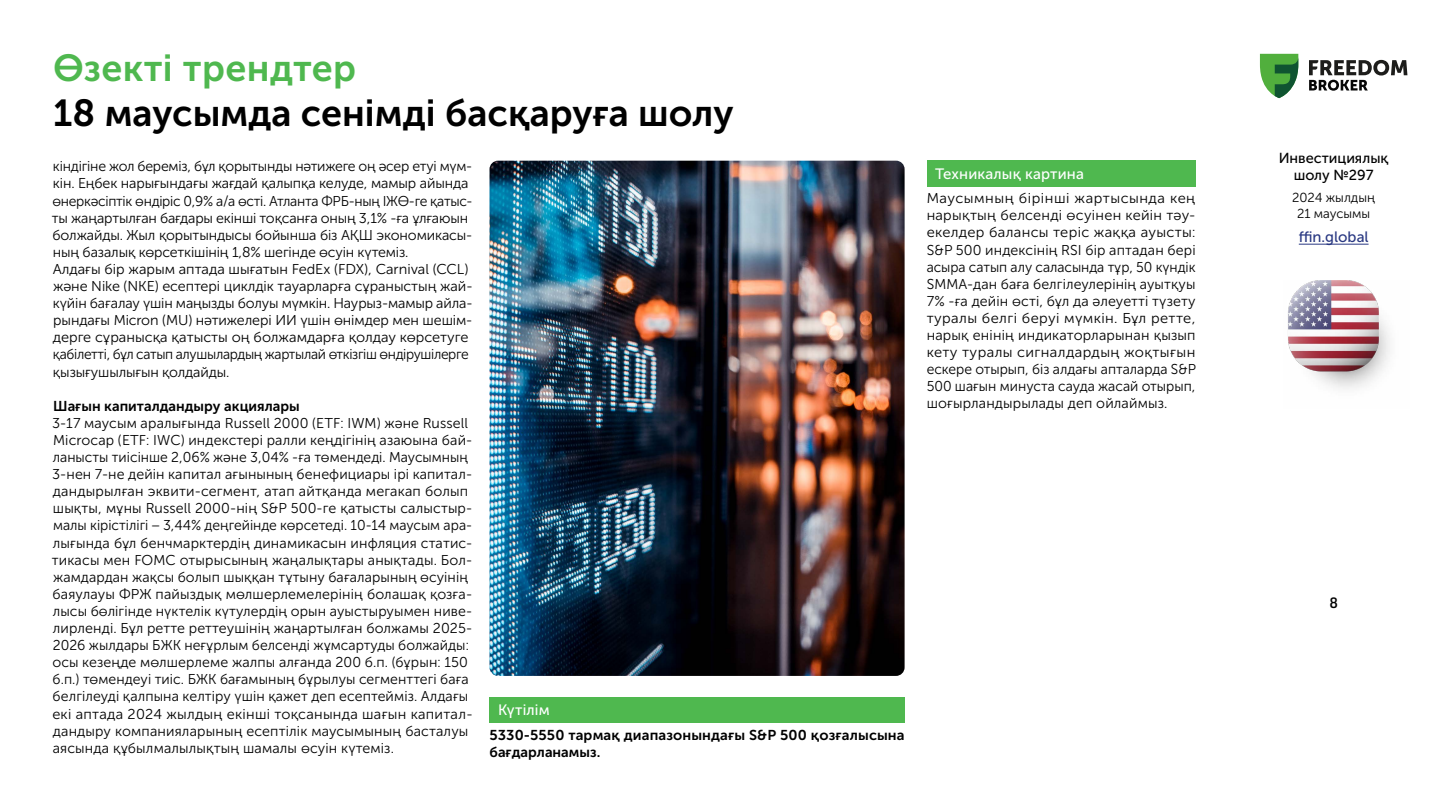
<style>
.page{position:relative;width:1440px;height:810px;background:#fff}
.page>*{position:absolute;margin:0;border:0;box-sizing:border-box;transform-origin:0 0}
.t1{font:37.5px "Museo Sans Cyrl 700";color:#000}
.t2{font:37.5px "Museo Sans Cyrl 700";letter-spacing:.01em;color:#4fb84f}
.t3{font:15px "Museo Sans Cyrl 500";letter-spacing:.01em;color:#fff}
.t4{font:15px "Museo Sans Cyrl 500";color:#293882}
.t5{font:14.48px/17.4px "Museo Sans Cyrl 500";color:#000;text-align:center}
.t6{font:500 14.48px "Good Pro";color:#000}
.t7{font:14.25px/17.1px "Museo Sans Cyrl 300";color:#000}
.t8{font:14.25px/17.1px "Museo Sans Cyrl 700";color:#000}
.t9{font:13.05px/15.7px "Museo Sans Cyrl 300";color:#000;text-align:center}
</style>
<div class="page">
<hr style="left:1299px;top:244px;width:70px;height:1px;background:#293882">
<svg style="left:1260px;top:54px;width:38px;height:44px"></svg>
<svg style="left:1309px;top:60px;width:98px;height:31px"></svg>
<img style="left:1288px;top:281px;width:102px;height:108px">
<div style="left:927px;top:161px;width:269px;height:26px;background:#4fb84f"></div>
<div style="left:490px;top:697px;width:415px;height:26px;background:#4fb84f"></div>
<img style="left:490px;top:161px;width:415px;height:515px">
<h1 class="t2" style="left:53px;top:47px;width:305px">Өзекті трендтер</h1>
<h1 class="t1" style="left:53px;top:92px;width:682px">18 маусымда сенімді басқаруға шолу</h1>
<p class="t7" style="left:52px;top:158px;width:422px">кіндігіне жол береміз, бұл қорытынды нәтижеге оң әсер етуі мүм&shy;кін. Еңбек нарығындағы жағдай қалыпқа келуде, мамыр айында өнеркәсіптік өндіріс 0,9% а/а өсті. Атланта ФРБ-ның ІЖӨ-ге қатыс&shy;ты жаңартылған бағдары екінші тоқсанға оның 3,1% -ға ұлғаюын болжайды. Жыл қорытындысы бойынша біз АҚШ экономикасы&shy;ның базалық көрсеткішінің 1,8% шегінде өсуін күтеміз.<br>Алдағы бір жарым аптада шығатын FedEx (FDX), Carnival (CCL) және Nike (NKE) есептері циклдік тауарларға сұраныстың жай&shy;күйін бағалау үшін маңызды болуы мүмкін. Наурыз-мамыр айла&shy;рындағы Micron (MU) нәтижелері ИИ үшін өнімдер мен шешім&shy;дерге сұранысқа қатысты оң болжамдарға қолдау көрсетуге қабілетті, бұл сатып алушылардың жартылай өткізгіш өндірушілерге қызығушылығын қолдайды.</p>
<p class="t8" style="left:53px;top:397px;width:248px">Шағын капиталдандыру акциялары</p>
<p class="t7" style="left:52px;top:415px;width:422px">3-17 маусым аралығында Russell 2000 (ETF: IWM) және Russell Microcap (ETF: IWC) индекстері ралли кеңдігінің азаюына бай&shy;ланысты тиісінше 2,06% және 3,04% -ға төмендеді. Маусымның 3-нен 7-не дейін капитал ағынының бенефициары ірі капитал&shy;дандырылған эквити-сегмент, атап айтқанда мегакап болып шықты, мұны Russell 2000-нің S&amp;P 500-ге қатысты салыстыр&shy;малы кірістілігі − 3,44% деңгейінде көрсетеді. 10-14 маусым ара&shy;лығында бұл бенчмарктердің динамикасын инфляция статис&shy;тикасы мен FOMC отырысының жаңалықтары анықтады. Бол&shy;жамдардан жақсы болып шыққан тұтыну бағаларының өсуінің баяулауы ФРЖ пайыздық мөлшерлемелерінің болашақ қозға&shy;лысы бөлігінде нүктелік күтулердің орын ауыстыруымен ниве&shy;лирленді. Бұл ретте реттеушінің жаңартылған болжамы 2025- 2026 жылдары БЖК неғұрлым белсенді жұмсартуды болжайды: осы кезеңде мөлшерлеме жалпы алғанда 200 б.п. (бұрын: 150 б.п.) төмендеуі тиіс. БЖК бағамының бұрылуы сегменттегі баға белгілеуді қалпына келтіру үшін қажет деп есептейміз. Алдағы екі аптада 2024 жылдың екінші тоқсанында шағын капитал&shy;дандыру компанияларының есептілік маусымының басталуы аясында құбылмалылықтың шамалы өсуін күтеміз.</p>
<p class="t3" style="left:498px;top:702px;width:53px">Күтілім</p>
<p class="t8" style="left:490px;top:726px;width:417px">5330-5550 тармақ диапазонындағы S&amp;P 500 қозғалысына бағдарланамыз.</p>
<p class="t3" style="left:935px;top:166px;width:150px">Техникалық картина</p>
<p class="t7" style="left:927px;top:190px;width:271px;text-align:justify">Маусымның бірінші жартысында кең нарықтың белсенді өсуінен кейін тәу&shy;екелдер балансы теріс жаққа ауысты:<br>S&amp;P 500 индексінің RSI бір аптадан бері асыра сатып алу саласында тұр, 50 күндік SMMA-дан баға белгілеулерінің ауытқуы 7% -ға дейін өсті, бұл да әлеуетті түзету туралы белгі беруі мүмкін. Бұл ретте, нарық енінің индикаторларынан қызып кету туралы сигналдардың жоқтығын ескере отырып, біз алдағы апталарда S&amp;P 500 шағын минуста сауда жасай отырып, шоғырландырылады деп ойлаймыз.</p>
<p class="t5" style="left:1279px;top:149px;width:111px">Инвестициялық шолу №297</p>
<p class="t9" style="left:1292px;top:190px;width:84px">2024 жылдың<br>21 маусымы</p>
<p class="t4" style="left:1299px;top:229px;width:71px">ffin.global</p>
<p class="t6" style="left:1330px;top:595px;width:9px">8</p>
</div>
